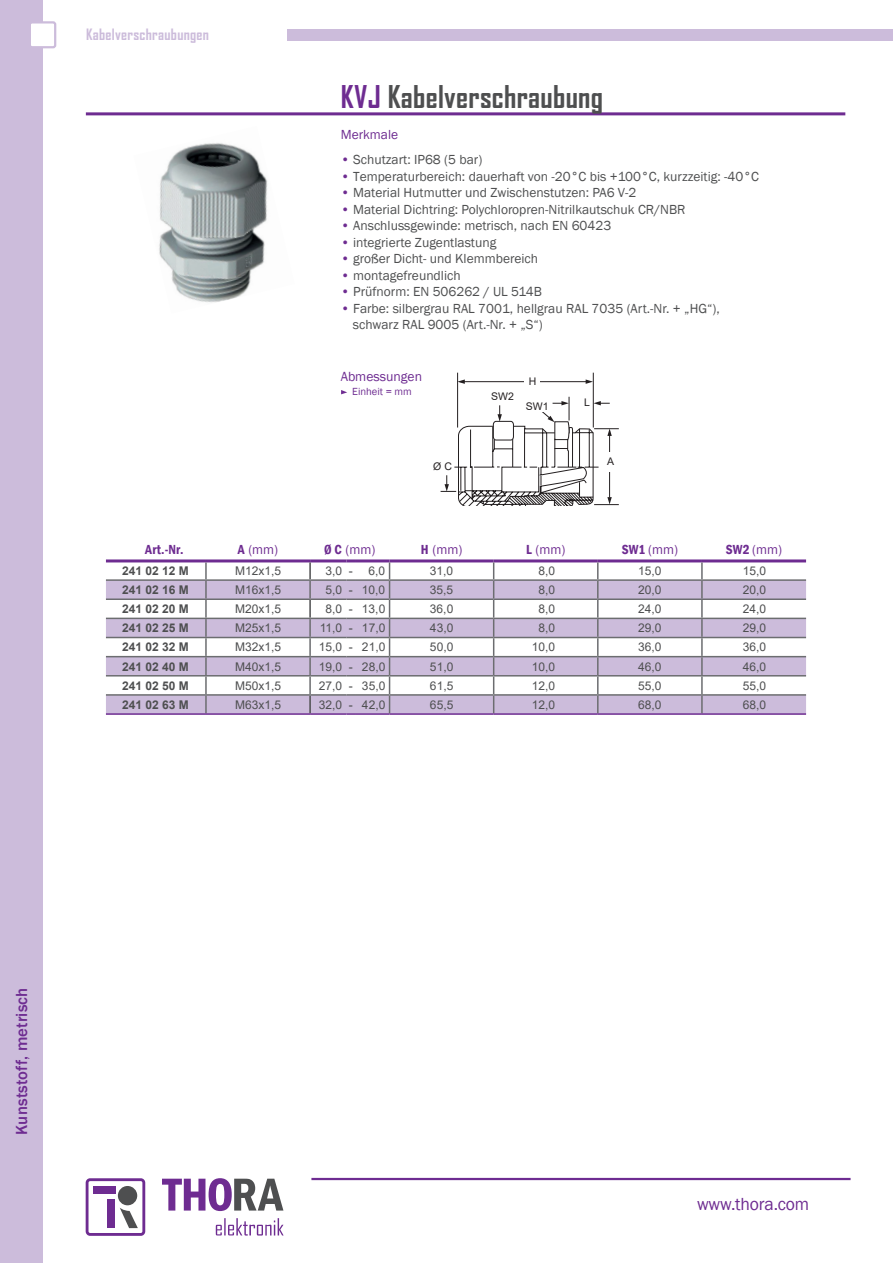
<style>
.page{position:relative;width:893px;height:1263px;background:#fff}
.page>*{position:absolute;margin:0;border:0;box-sizing:border-box;transform-origin:0 0}
.t1{font:700 30px "Agency FB";letter-spacing:.01em;color:#4e4f50}
.t2{font:18px "Franklin Gothic";letter-spacing:-.01em;color:#6e2c91}
.t3{font:500 16.5px "Franklin Gothic";letter-spacing:.01em;color:#6e2c91}
.t4{font:700 15px "Agency FB";letter-spacing:.02em;color:#ccbcdb}
.t5{font:13.65px "Franklin Gothic";color:#6e2c91}
.t6{font:13.5px/16.5px "Franklin Gothic";color:#4e4f50}
.t7{font:13.5px "Franklin Gothic";color:#6e2c91}
.t8{font:600 condensed 13.5px "Franklin Gothic";color:#6e2c91}
.t9{font:12px "Arial";color:#4e4f50}
.t10{font:700 12px "Arial";color:#4e4f50}
.t11{font:10.65px "Franklin Gothic";color:#6e2c91}
.t12{font:10.5px "Arial";color:#231f20}
.s1{color:#6e2c91}
.s2{font-weight:600;font-stretch:condensed}
</style>
<div class="page">
<div style="left:0;top:0;width:42px;height:1263px;background:#ccbcdb"></div>
<div style="left:30px;top:22px;width:25px;height:25px;background:#fff;border-radius:2px"></div>
<div style="left:29px;top:21px;width:27px;height:27px;border:2px solid #ccbcdb;border-radius:2px"></div>
<div style="left:287px;top:29px;width:606px;height:12px;background:#ccbcdb"></div>
<hr style="left:311px;top:1178px;width:539px;height:2px;background:#6e2c91">
<div style="left:86px;top:1178px;width:59px;height:58px;border:3px solid #6e2c91;border-radius:3px"></div>
<div style="left:118px;top:1186px;width:19px;height:19px;background:#4e4f50;border-radius:50%"></div>
<div style="left:107px;top:1199px;width:8px;height:29px;background:#6e2c91"></div>
<div style="left:93px;top:1186px;width:22px;height:8px;background:#6e2c91"></div>
<svg style="left:120px;top:1208px;width:18px;height:20px"></svg>
<svg style="left:216px;top:1218px;width:68px;height:18px"></svg>
<svg style="left:162px;top:1178px;width:121px;height:33px"></svg>
<hr style="left:86px;top:112px;width:759px;height:3px;background:#6e2c91">
<svg style="left:106px;top:559px;width:700px;height:156px"></svg>
<hr style="left:355px;top:598px;width:35px;height:2px;background:#6c6d70">
<hr style="left:390px;top:598px;width:104px;height:2px;background:#6c6d70">
<hr style="left:494px;top:598px;width:104px;height:2px;background:#6c6d70">
<hr style="left:598px;top:598px;width:104px;height:2px;background:#6c6d70">
<hr style="left:702px;top:598px;width:104px;height:2px;background:#6c6d70">
<img style="left:159px;top:143px;width:109px;height:160px">
<svg style="left:441px;top:373px;width:178px;height:133px"></svg>
<div style="left:525px;top:372px;width:15px;height:19px;background:#fff"></div>
<div style="left:490px;top:389px;width:25px;height:13px;background:#fff"></div>
<div style="left:525px;top:399px;width:25px;height:13px;background:#fff"></div>
<div style="left:603px;top:452px;width:15px;height:19px;background:#fff"></div>
<div style="left:584px;top:398px;width:6px;height:8px;background:#fff"></div>
<svg style="left:341px;top:390px;width:6px;height:4px"></svg>
<p class="t4" style="left:86px;top:25px;width:124px">Kabelverschraubungen</p>
<h1 class="t1" style="left:341px;top:78px;width:264px"><span class="s1">KVJ</span> Kabelverschraubung</h1>
<p class="t7" style="left:341px;top:126px;width:59px">Merkmale</p>
<p class="t6" style="left:341px;top:152px;width:143px"><span class="s1">•</span> Schutzart: IP68 (5 bar)</p>
<p class="t6" style="left:341px;top:168px;width:420px"><span class="s1">•</span> Temperaturbereich: dauerhaft von -20°C bis +100°C, kurzzeitig: -40°C</p>
<p class="t6" style="left:341px;top:185px;width:297px"><span class="s1">•</span> Material Hutmutter und Zwischenstutzen: PA6 V-2</p>
<p class="t6" style="left:341px;top:201px;width:346px"><span class="s1">•</span> Material Dichtring: Polychloropren-Nitrilkautschuk CR/NBR</p>
<p class="t6" style="left:341px;top:218px;width:272px"><span class="s1">•</span> Anschlussgewinde: metrisch, nach EN 60423</p>
<p class="t6" style="left:341px;top:234px;width:157px"><span class="s1">•</span> integrierte Zugentlastung</p>
<p class="t6" style="left:341px;top:251px;width:199px"><span class="s1">•</span> großer Dicht- und Klemmbereich</p>
<p class="t6" style="left:341px;top:267px;width:121px"><span class="s1">•</span> montagefreundlich</p>
<p class="t6" style="left:341px;top:284px;width:203px"><span class="s1">•</span> Prüfnorm: EN 506262 / UL 514B</p>
<p class="t6" style="left:353px;top:300px;width:369px;text-indent:-12px"><span class="s1">•</span> Farbe: silbergrau RAL 7001, hellgrau RAL 7035 (Art.-Nr. + „HG“), schwarz RAL 9005 (Art.-Nr. + „S“)</p>
<p class="t5" style="left:341px;top:368px;width:83px">Abmessungen</p>
<p class="t11" style="left:352px;top:385px;width:61px">Einheit = mm</p>
<p class="t12" style="left:433px;top:459px;width:20px">Ø C</p>
<p class="t12" style="left:491px;top:389px;width:24px">SW2</p>
<p class="t12" style="left:529px;top:374px;width:9px">H</p>
<p class="t12" style="left:526px;top:399px;width:24px">SW1</p>
<p class="t12" style="left:584px;top:395px;width:7px">L</p>
<p class="t12" style="left:607px;top:455px;width:9px">A</p>
<p class="t8" style="left:145px;top:541px;width:40px">Art.-Nr.</p>
<p class="t7" style="left:238px;top:541px;width:42px"><span class="s2">A</span> (mm)</p>
<p class="t7" style="left:324px;top:541px;width:53px"><span class="s2">Ø C</span> (mm)</p>
<p class="t7" style="left:421px;top:541px;width:43px"><span class="s2">H</span> (mm)</p>
<p class="t7" style="left:526px;top:541px;width:41px"><span class="s2">L</span> (mm)</p>
<p class="t7" style="left:622px;top:541px;width:58px"><span class="s2">SW1</span> (mm)</p>
<p class="t7" style="left:726px;top:541px;width:58px"><span class="s2">SW2</span> (mm)</p>
<p class="t10" style="left:122px;top:563px;width:68px">241 02 12 M</p>
<p class="t9" style="left:235px;top:563px;width:48px">M12x1,5</p>
<p class="t9" style="left:326px;top:563px;width:29px">3,0 -</p>
<p class="t9" style="left:369px;top:563px;width:18px">6,0</p>
<p class="t9" style="left:430px;top:563px;width:25px">31,0</p>
<p class="t9" style="left:539px;top:563px;width:18px">8,0</p>
<p class="t9" style="left:638px;top:563px;width:25px">15,0</p>
<p class="t9" style="left:743px;top:563px;width:25px">15,0</p>
<p class="t10" style="left:122px;top:581px;width:68px">241 02 16 M</p>
<p class="t9" style="left:235px;top:581px;width:48px">M16x1,5</p>
<p class="t9" style="left:326px;top:581px;width:61px">5,0 - 10,0</p>
<p class="t9" style="left:430px;top:581px;width:25px">35,5</p>
<p class="t9" style="left:539px;top:581px;width:18px">8,0</p>
<p class="t9" style="left:638px;top:581px;width:25px">20,0</p>
<p class="t9" style="left:743px;top:581px;width:25px">20,0</p>
<p class="t10" style="left:122px;top:600px;width:68px">241 02 20 M</p>
<p class="t9" style="left:235px;top:601px;width:48px">M20x1,5</p>
<p class="t9" style="left:326px;top:601px;width:61px">8,0 - 13,0</p>
<p class="t9" style="left:430px;top:601px;width:25px">36,0</p>
<p class="t9" style="left:539px;top:601px;width:18px">8,0</p>
<p class="t9" style="left:638px;top:601px;width:25px">24,0</p>
<p class="t9" style="left:743px;top:601px;width:25px">24,0</p>
<p class="t10" style="left:122px;top:620px;width:68px">241 02 25 M</p>
<p class="t9" style="left:235px;top:620px;width:48px">M25x1,5</p>
<p class="t9" style="left:320px;top:620px;width:67px">11,0 - 17,0</p>
<p class="t9" style="left:430px;top:620px;width:25px">43,0</p>
<p class="t9" style="left:539px;top:620px;width:18px">8,0</p>
<p class="t9" style="left:638px;top:620px;width:25px">29,0</p>
<p class="t9" style="left:743px;top:620px;width:25px">29,0</p>
<p class="t10" style="left:122px;top:639px;width:68px">241 02 32 M</p>
<p class="t9" style="left:235px;top:639px;width:48px">M32x1,5</p>
<p class="t9" style="left:319px;top:639px;width:68px">15,0 - 21,0</p>
<p class="t9" style="left:430px;top:639px;width:25px">50,0</p>
<p class="t9" style="left:532px;top:639px;width:25px">10,0</p>
<p class="t9" style="left:638px;top:639px;width:25px">36,0</p>
<p class="t9" style="left:743px;top:639px;width:25px">36,0</p>
<p class="t10" style="left:122px;top:658px;width:68px">241 02 40 M</p>
<p class="t9" style="left:235px;top:658px;width:48px">M40x1,5</p>
<p class="t9" style="left:319px;top:658px;width:68px">19,0 - 28,0</p>
<p class="t9" style="left:430px;top:658px;width:25px">51,0</p>
<p class="t9" style="left:532px;top:658px;width:25px">10,0</p>
<p class="t9" style="left:638px;top:658px;width:25px">46,0</p>
<p class="t9" style="left:743px;top:658px;width:25px">46,0</p>
<p class="t10" style="left:122px;top:677px;width:68px">241 02 50 M</p>
<p class="t9" style="left:235px;top:677px;width:48px">M50x1,5</p>
<p class="t9" style="left:319px;top:677px;width:68px">27,0 - 35,0</p>
<p class="t9" style="left:430px;top:677px;width:25px">61,5</p>
<p class="t9" style="left:532px;top:677px;width:25px">12,0</p>
<p class="t9" style="left:638px;top:677px;width:25px">55,0</p>
<p class="t9" style="left:743px;top:677px;width:25px">55,0</p>
<p class="t10" style="left:122px;top:696px;width:68px">241 02 63 M</p>
<p class="t9" style="left:235px;top:696px;width:48px">M63x1,5</p>
<p class="t9" style="left:319px;top:696px;width:68px">32,0 - 42,0</p>
<p class="t9" style="left:430px;top:696px;width:25px">65,5</p>
<p class="t9" style="left:532px;top:696px;width:25px">12,0</p>
<p class="t9" style="left:638px;top:696px;width:25px">68,0</p>
<p class="t9" style="left:743px;top:696px;width:25px">68,0</p>
<p class="t3" style="left:11px;top:1134px;width:149px;rotate:-90deg">Kunststoff, metrisch</p>
<h2 class="t2" style="left:697px;top:1193px;width:114px">www.thora.com</h2>
</div>
